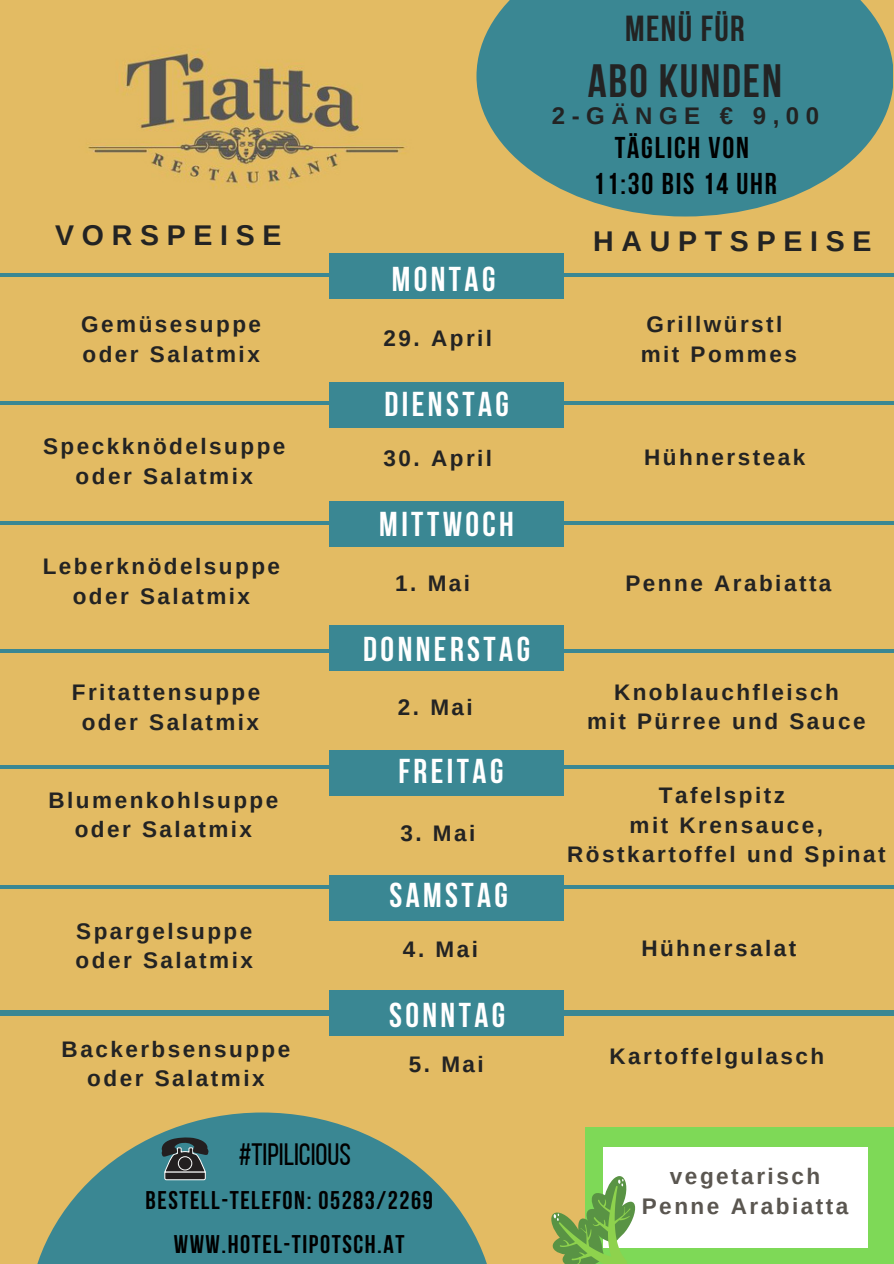
<style>
.page{position:relative;width:894px;height:1264px;background:#fff}
.page>*{position:absolute;margin:0;border:0;box-sizing:border-box;transform-origin:0 0}
.t1{font:700 46.5px "Bebas Neue";letter-spacing:.04em;color:#232323}
.t2{font:700 36px "Bebas Neue";letter-spacing:.04em;color:#232323}
.t3{font:700 34.35px "Bebas Neue";letter-spacing:.1em;color:#fff}
.t4{font:30.75px "Bebas Neue";color:#000}
.t5{font:700 30px/36px "Bebas Neue";letter-spacing:.06em;color:#000;text-align:center}
.t6{font:700 28.5px "Arimo";letter-spacing:.27em;color:#232323}
.t7{font:700 25.5px/43.8px "Bebas Neue";letter-spacing:.06em;color:#000;text-align:center}
.t8{font:700 24px "Arimo";letter-spacing:.27em;color:#232323}
.t9{font:700 22.5px/29.2px "Arimo";letter-spacing:.11em;color:#232323;text-align:center}
.t10{font:700 22.5px "Arimo";letter-spacing:.11em;color:#5a5650}
</style>
<div class="page">
<div style="left:0;top:0;width:893px;height:1263px;background:#e3bb63"></div>
<hr style="left:0;top:273px;width:893px;height:3px;background:#3a8793">
<hr style="left:0;top:402px;width:893px;height:3px;background:#3a8793">
<hr style="left:0;top:521px;width:893px;height:3px;background:#3a8793">
<hr style="left:0;top:649px;width:893px;height:3px;background:#3a8793">
<hr style="left:0;top:765px;width:893px;height:3px;background:#3a8793">
<hr style="left:0;top:885px;width:893px;height:3px;background:#3a8793">
<div style="left:0;top:1010px;width:893px;height:5px;background:#3a8793"></div>
<div style="left:329px;top:254px;width:234px;height:45px;background:#3a8793"></div>
<div style="left:329px;top:382px;width:234px;height:45px;background:#3a8793"></div>
<div style="left:329px;top:501px;width:234px;height:45px;background:#3a8793"></div>
<div style="left:329px;top:626px;width:234px;height:45px;background:#3a8793"></div>
<div style="left:329px;top:750px;width:234px;height:45px;background:#3a8793"></div>
<div style="left:329px;top:875px;width:234px;height:45px;background:#3a8793"></div>
<div style="left:329px;top:990px;width:234px;height:45px;background:#3a8793"></div>
<img style="left:88px;top:52px;width:317px;height:136px">
<svg style="left:476px;top:0;width:417px;height:216px;background:#538e8b"></svg>
<svg style="left:37px;top:1112px;width:450px;height:151px;fill:#3a8793"></svg>
<svg style="left:161px;top:1137px;width:47px;height:43px;background:#405155"></svg>
<div style="left:585px;top:1126px;width:308px;height:137px;background:#7ed957"></div>
<div style="left:602px;top:1147px;width:265px;height:100px;background:#fff"></div>
<svg style="left:551px;top:1174px;width:89px;height:89px"></svg>
<h3 class="t2" style="left:625px;top:14px;width:121px">MENÜ FÜR</h3>
<h3 class="t1" style="left:587px;top:63px;width:195px">ABO KUNDEN</h3>
<p class="t8" style="left:551px;top:102px;width:268px">2-GÄNGE € 9,00</p>
<p class="t5" style="left:593px;top:132px;width:185px">TÄGLICH VON<br>11:30 BIS 14 UHR</p>
<p class="t6" style="left:55px;top:219px;width:228px">VORSPEISE</p>
<p class="t6" style="left:593px;top:225px;width:280px">HAUPTSPEISE</p>
<p class="t9" style="left:81px;top:310px;width:181px">Gemüsesuppe</p>
<p class="t9" style="left:82px;top:339px;width:179px">oder Salatmix</p>
<h2 class="t9" style="left:43px;top:432px;width:244px">Speckknödelsuppe</h2>
<p class="t9" style="left:76px;top:461px;width:179px">oder Salatmix</p>
<p class="t9" style="left:43px;top:552px;width:239px">Leberknödelsuppe</p>
<h2 class="t9" style="left:73px;top:581px;width:179px">oder Salatmix</h2>
<p class="t9" style="left:72px;top:678px;width:190px">Fritattensuppe</p>
<p class="t9" style="left:82px;top:707px;width:179px">oder Salatmix</p>
<p class="t9" style="left:48px;top:785px;width:231px">Blumenkohlsuppe</p>
<p class="t9" style="left:75px;top:814px;width:179px">oder Salatmix</p>
<p class="t9" style="left:76px;top:916px;width:178px">Spargelsuppe</p>
<h2 class="t9" style="left:76px;top:945px;width:179px">oder Salatmix</h2>
<p class="t9" style="left:62px;top:1034px;width:230px">Backerbsensuppe</p>
<h1 class="t9" style="left:87px;top:1063px;width:179px">oder Salatmix</h1>
<h3 class="t3" style="left:391px;top:266px;width:105px">MONTAG</h3>
<p class="t9" style="left:383px;top:324px;width:110px">29. April</p>
<h3 class="t3" style="left:384px;top:390px;width:126px">DIENSTAG</h3>
<p class="t9" style="left:383px;top:444px;width:110px">30. April</p>
<p class="t3" style="left:379px;top:510px;width:136px">MITTWOCH</p>
<p class="t9" style="left:395px;top:568px;width:76px">1. Mai</p>
<h2 class="t3" style="left:363px;top:635px;width:168px">DONNERSTAG</h2>
<p class="t9" style="left:398px;top:692px;width:76px">2. Mai</p>
<p class="t3" style="left:398px;top:756px;width:107px">FREITAG</p>
<p class="t9" style="left:400px;top:818px;width:76px">3. Mai</p>
<p class="t3" style="left:389px;top:880px;width:120px">SAMSTAG</p>
<p class="t9" style="left:403px;top:934px;width:76px">4. Mai</p>
<p class="t3" style="left:389px;top:1000px;width:118px">SONNTAG</p>
<h2 class="t9" style="left:409px;top:1049px;width:76px">5. Mai</h2>
<h2 class="t4" style="left:238px;top:1142px;width:114px">#TIPILICIOUS</h2>
<p class="t7" style="left:145px;top:1180px;width:288px">BESTELL-TELEFON: 05283/2269<br>WWW.HOTEL-TIPOTSCH.AT</p>
<p class="t9" style="left:646px;top:310px;width:138px">Grillwürstl</p>
<p class="t9" style="left:640px;top:339px;width:158px">mit Pommes</p>
<p class="t9" style="left:644px;top:442px;width:163px">Hühnersteak</p>
<p class="t9" style="left:625px;top:568px;width:207px">Penne Arabiatta</p>
<h2 class="t9" style="left:614px;top:677px;width:226px">Knoblauchfleisch</h2>
<p class="t9" style="left:587px;top:706px;width:280px">mit Pürree und Sauce</p>
<p class="t9" style="left:658px;top:781px;width:128px">Tafelspitz</p>
<p class="t9" style="left:567px;top:810px;width:320px">mit Krensauce,<br>Röstkartoffel und Spinat</p>
<p class="t9" style="left:641px;top:933px;width:156px">Hühnersalat</p>
<p class="t9" style="left:609px;top:1041px;width:216px">Kartoffelgulasch</p>
<p class="t10" style="left:669px;top:1163px;width:152px">vegetarisch</p>
<p class="t10" style="left:641px;top:1193px;width:208px">Penne Arabiatta</p>
</div>
